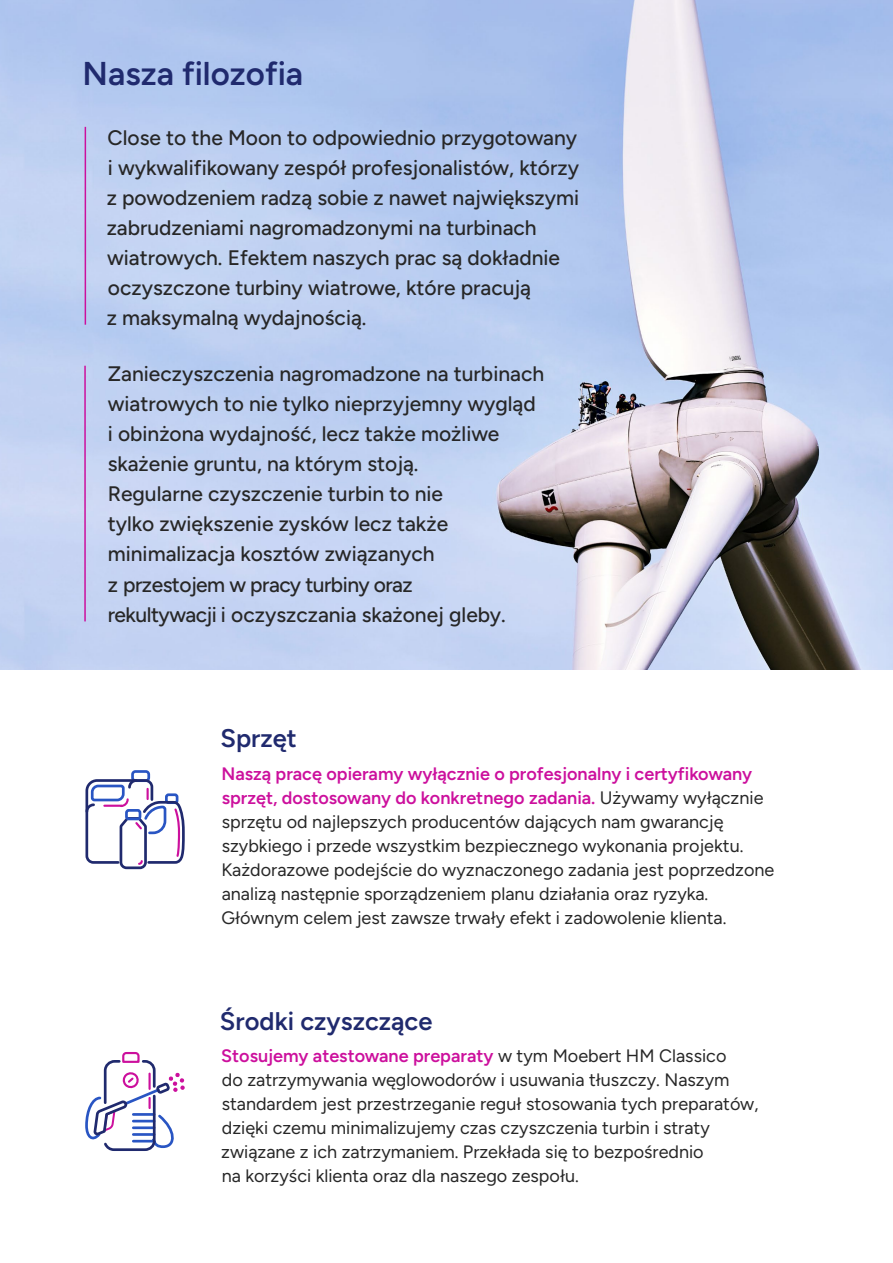
<style>
.page{position:relative;width:893px;height:1263px;background:#fff}
.page>*{position:absolute;margin:0;border:0;box-sizing:border-box;transform-origin:0 0}
.t1{font:300 33px "Figtree";color:#202a6e}
.t2{font:300 25.5px "Figtree";color:#202a6e}
.t3{font:300 21px/30px "Figtree";color:#272727}
.t4{font:300 18px/24px "Figtree";color:#272727}
.s1{color:#cc109d}
</style>
<div class="page">
<img style="left:0;top:0;width:893px;height:669px">
<svg style="left:85px;top:770px;width:100px;height:100px"></svg>
<svg style="left:85px;top:1052px;width:100px;height:99px"></svg>
<hr style="left:85px;top:127px;width:1px;height:198px;background:#cc109d">
<hr style="left:84px;top:366px;width:2px;height:255px;background:#cc109d">
<h1 class="t1" style="left:83px;top:54px;width:222px">Nasza filozofia</h1>
<p class="t3" style="left:107px;top:122px;width:474px">Close to the Moon to odpowiednio przygotowany i wykwalifikowany zespół profesjonalistów, którzy z powodzeniem radzą sobie z nawet największymi zabrudzeniami nagromadzonymi na turbinach wiatrowych. Efektem naszych prac są dokładnie oczyszczone turbiny wiatrowe, które pracują<br>z maksymalną wydajnością.</p>
<p class="t3" style="left:108px;top:359px;width:438px">Zanieczyszczenia nagromadzone na turbinach wiatrowych to nie tylko nieprzyjemny wygląd i obinżona wydajność, lecz także możliwe skażenie gruntu, na którym stoją.<br>Regularne czyszczenie turbin to nie<br>tylko zwiększenie zysków lecz także minimalizacja kosztów związanych<br>z przestojem w pracy turbiny oraz<br>rekultywacji i oczyszczania skażonej gleby.</p>
<h2 class="t2" style="left:221px;top:724px;width:78px">Sprzęt</h2>
<p class="t4" style="left:221px;top:762px;width:555px"><span class="s1">Naszą pracę opieramy wyłącznie o profesjonalny i certyfikowany sprzęt, dostosowany do konkretnego zadania.</span> Używamy wyłącznie sprzętu od najlepszych producentów dających nam gwarancję szybkiego i przede wszystkim bezpiecznego wykonania projektu.<br>Każdorazowe podejście do wyznaczonego zadania jest poprzedzone analizą następnie sporządzeniem planu działania oraz ryzyka.<br>Głównym celem jest zawsze trwały efekt i zadowolenie klienta.</p>
<h2 class="t2" style="left:220px;top:1006px;width:214px">Środki czyszczące</h2>
<p class="t4" style="left:221px;top:1044px;width:539px"><span class="s1">Stosujemy atestowane preparaty</span> w tym Moebert HM Classico<br>do zatrzymywania węglowodorów i usuwania tłuszczy. Naszym standardem jest przestrzeganie reguł stosowania tych preparatów, dzięki czemu minimalizujemy czas czyszczenia turbin i straty związane z ich zatrzymaniem. Przekłada się to bezpośrednio<br>na korzyści klienta oraz dla naszego zespołu.</p>
</div>
